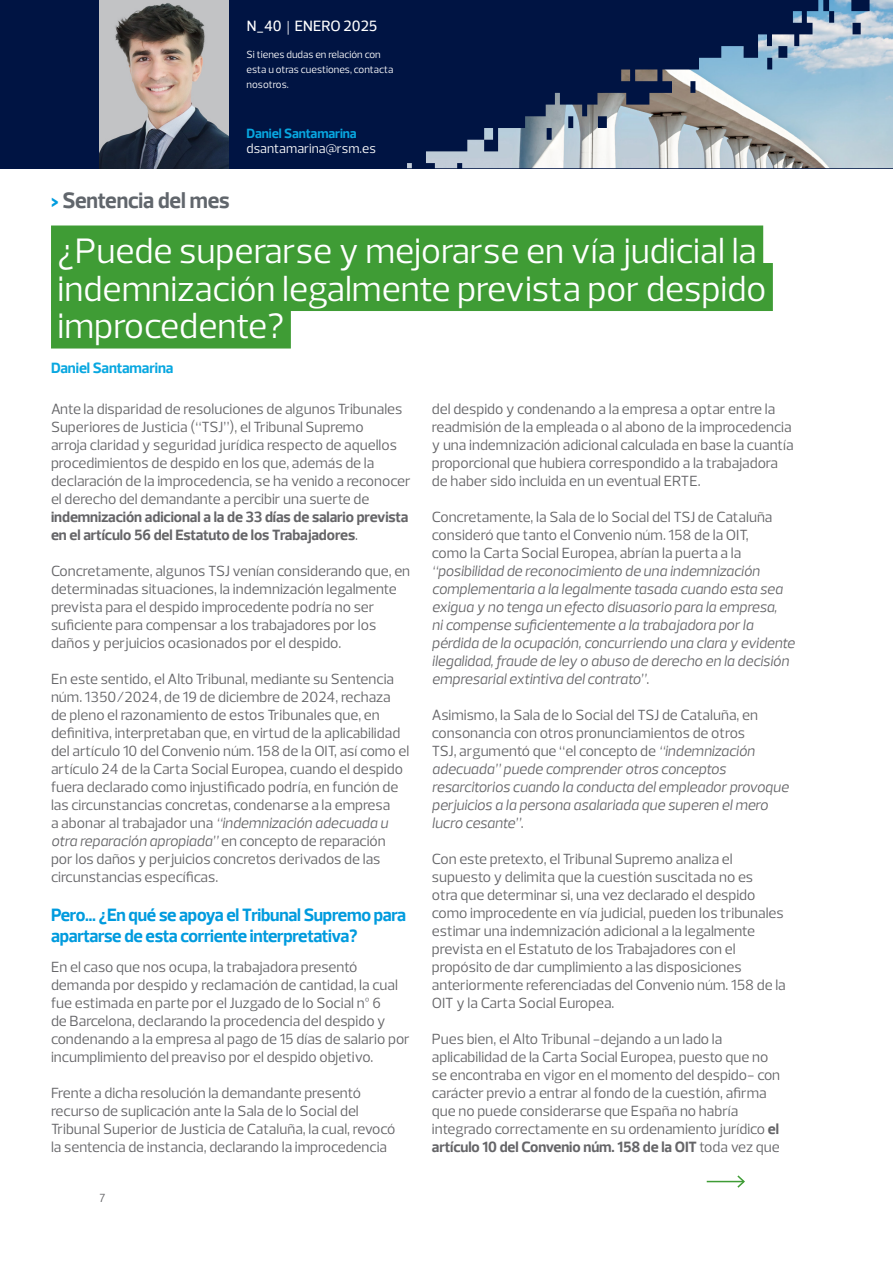
<style>
.page{position:relative;width:893px;height:1263px;background:#fff}
.page>*{position:absolute;margin:0;border:0;box-sizing:border-box;transform-origin:0 0}
.t1{font:36px "Prelo";color:#fff}
.Heading{font:700 22.5px "Prelo";letter-spacing:-.005em;color:#61666c}
.Power_of_being_understood{font:700 18px/21.6px "Prelo";letter-spacing:-.02em;color:#009bde}
.Power_of_being_understood-2{font:15px/18px "Prelo";color:#656568}
.Power_of_being_understood-3{font:italic 15px/18px "Prelo";letter-spacing:-.005em;color:#656568}
.t2{font:700 15px "Prelo";letter-spacing:-.005em;color:#08a7e0}
.Division_Tagline{font:500 15px "Prelo";color:#fff}
.Power_of_being_understood-4{font:13.5px "Prelo";color:#fff}
.Power_of_being_understood-5{font:700 13.5px "Prelo";letter-spacing:-.005em;color:#08a7e0}
.t3{font:12px "Prelo";color:#656568}
.Power_of_being_understood-6{font:10.5px/15px "Prelo";color:#fff}
.s1{font-family:"Baskerville";font-weight:400}
.s2{color:#009cde}
.s3{font-weight:700}
.s4{font-style:italic}
.s5{font-style:normal}
</style>
<div class="page">
<div style="left:0;top:0;width:893px;height:168px;background:#001443"></div>
<div style="left:51px;top:225px;width:712px;height:48px;background:#3f9c35"></div>
<div style="left:51px;top:263px;width:722px;height:48px;background:#3f9c35"></div>
<div style="left:51px;top:300px;width:240px;height:48px;background:#3f9c35"></div>
<img style="left:99px;top:0;width:130px;height:168px">
<hr style="left:707px;top:1181px;width:37px;height:1px;background:#3f9c35">
<svg style="left:736px;top:1175px;width:9px;height:13px"></svg>
<img style="left:407px;top:0;width:486px;height:168px">
<p class="Division_Tagline" style="left:247px;top:17px;width:132px">N_40 <span class="s1">|</span> ENERO 2025</p>
<p class="Power_of_being_understood-6" style="left:247px;top:47px;width:148px">Si tienes dudas en relación con esta u otras cuestiones, contacta nosotros.</p>
<p class="Heading" style="left:51px;top:188px;width:180px"><span class="s2">&gt;</span> Sentencia del mes</p>
<p class="Power_of_being_understood-5" style="left:247px;top:126px;width:112px">Daniel Santamarina</p>
<p class="Power_of_being_understood-4" style="left:247px;top:140px;width:131px">dsantamarina@rsm.es</p>
<p class="t1" style="left:58px;top:229px;width:701px">¿Puede superarse y mejorarse en vía judicial la</p>
<p class="t1" style="left:58px;top:266px;width:710px">indemnización legalmente prevista por despido</p>
<p class="t1" style="left:58px;top:304px;width:228px">improcedente?</p>
<p class="t2" style="left:51px;top:359px;width:124px">Daniel Santamarina</p>
<p class="Power_of_being_understood-2" style="left:51px;top:400px;width:361px">Ante la disparidad de resoluciones de algunos Tribunales Superiores de Justicia (“TSJ”), el Tribunal Supremo<br>arroja claridad y seguridad jurídica respecto de aquellos procedimientos de despido en los que, además de la declaración de la improcedencia, se ha venido a reconocer el derecho del demandante a percibir una suerte de <span class="s3">indemnización adicional a la de 33 días de salario prevista en el artículo 56 del Estatuto de los Trabajadores</span>.</p>
<p class="Power_of_being_understood-2" style="left:51px;top:562px;width:361px">Concretamente, algunos TSJ venían considerando que, en determinadas situaciones, la indemnización legalmente prevista para el despido improcedente podría no ser suficiente para compensar a los trabajadores por los daños y perjuicios ocasionados por el despido.</p>
<p class="Power_of_being_understood-2" style="left:51px;top:670px;width:360px">En este sentido, el Alto Tribunal, mediante su Sentencia núm. 1350/2024, de 19 de diciembre de 2024, rechaza de pleno el razonamiento de estos Tribunales que, en definitiva, interpretaban que, en virtud de la aplicabilidad del artículo 10 del Convenio núm. 158 de la OIT, así como el artículo 24 de la Carta Social Europea, cuando el despido fuera declarado como injustificado podría, en función de las circunstancias concretas, condenarse a la empresa<br>a abonar al trabajador una <span class="s4">“indemnización adecuada u otra reparación apropiada”</span> en concepto de reparación por los daños y perjuicios concretos derivados de las circunstancias específicas.</p>
<p class="Power_of_being_understood" style="left:51px;top:904px;width:357px">Pero… ¿En qué se apoya el Tribunal Supremo para apartarse de esta corriente interpretativa?</p>
<p class="Power_of_being_understood-2" style="left:51px;top:958px;width:360px">En el caso que nos ocupa, la trabajadora presentó demanda por despido y reclamación de cantidad, la cual fue estimada en parte por el Juzgado de lo Social nº 6<br>de Barcelona, declarando la procedencia del despido y condenando a la empresa al pago de 15 días de salario por incumplimiento del preaviso por el despido objetivo.</p>
<p class="Power_of_being_understood-2" style="left:51px;top:1084px;width:346px">Frente a dicha resolución la demandante presentó recurso de suplicación ante la Sala de lo Social del Tribunal Superior de Justicia de Cataluña, la cual, revocó la sentencia de instancia, declarando la improcedencia</p>
<p class="t3" style="left:99px;top:1191px;width:7px">7</p>
<p class="Power_of_being_understood-2" style="left:432px;top:400px;width:363px">del despido y condenando a la empresa a optar entre la readmisión de la empleada o al abono de la improcedencia y una indemnización adicional calculada en base la cuantía proporcional que hubiera correspondido a la trabajadora de haber sido incluida en un eventual ERTE.</p>
<p class="Power_of_being_understood-3" style="left:432px;top:508px;width:364px"><span class="s5">Concretamente, la Sala de lo Social del TSJ de Cataluña consideró que tanto el Convenio núm. 158 de la OIT,<br>como la Carta Social Europea, abrían la puerta a la </span>“posibilidad de reconocimiento de una indemnización complementaria a la legalmente tasada cuando esta sea exigua y no tenga un efecto disuasorio para la empresa,<br>ni compense suficientemente a la trabajadora por la pérdida de la ocupación, concurriendo una clara y evidente ilegalidad, fraude de ley o abuso de derecho en la decisión empresarial extintiva del contrato”<span class="s5">.</span></p>
<p class="Power_of_being_understood-3" style="left:432px;top:706px;width:358px"><span class="s5">Asimismo, la Sala de lo Social del TSJ de Cataluña, en consonancia con otros pronunciamientos de otros<br>TSJ, argumentó que “el concepto de</span> “indemnización adecuada” puede comprender otros conceptos resarcitorios cuando la conducta del empleador provoque perjuicios a la persona asalariada que superen el mero lucro cesante”<span class="s5">.</span></p>
<p class="Power_of_being_understood-2" style="left:432px;top:850px;width:355px">Con este pretexto, el Tribunal Supremo analiza el supuesto y delimita que la cuestión suscitada no es<br>otra que determinar si, una vez declarado el despido como improcedente en vía judicial, pueden los tribunales estimar una indemnización adicional a la legalmente prevista en el Estatuto de los Trabajadores con el propósito de dar cumplimiento a las disposiciones anteriormente referenciadas del Convenio núm. 158 de la OIT y la Carta Social Europea.</p>
<p class="Power_of_being_understood-2" style="left:432px;top:1030px;width:350px">Pues bien, el Alto Tribunal -dejando a un lado la aplicabilidad de la Carta Social Europea, puesto que no se encontraba en vigor en el momento del despido- con carácter previo a entrar al fondo de la cuestión, afirma que no puede considerarse que España no habría integrado correctamente en su ordenamiento jurídico <span class="s3">el artículo 10 del Convenio núm. 158 de la OIT</span> toda vez que</p>
</div>
